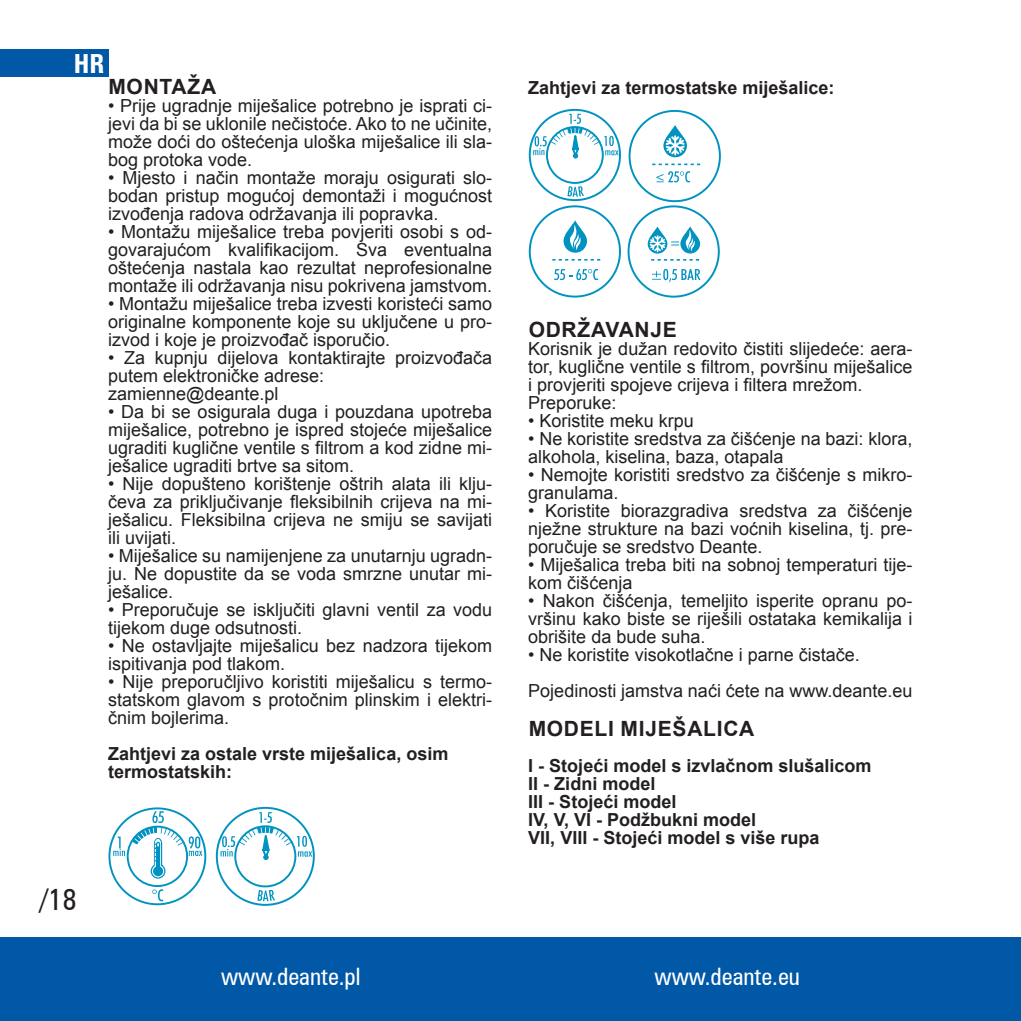
<style>
.page{position:relative;width:1021px;height:1021px;background:#fff}
.page>*{position:absolute;margin:0;border:0;box-sizing:border-box;transform-origin:0 0}
.t1{font:30px "Zurich Cn AT";color:#231f20}
.t2{font:24px "Zurich Cn AT";color:#fff}
.t3{font:700 24px "Zurich Cn PL";color:#fff}
.t4{font:700 21px "Arial";letter-spacing:.035em;color:#231f20}
.t5{font:18px/18px "Arial";color:#231f20;text-align:justify}
.t6{font:700 18px/18px "Arial";color:#231f20}
</style>
<div class="page">
<div style="left:0;top:936px;width:1020px;height:84px;background:#0158a6"></div>
<div style="left:0;top:49px;width:108px;height:28px;background:#0158a6"></div>
<div style="left:216px;top:806px;width:99px;height:99px;border:2px solid #0093c1;border-radius:50%"></div>
<div style="left:234px;top:825px;width:62px;height:62px;border:2px solid #0093c1;border-radius:50%"></div>
<svg style="left:257px;top:890px;width:18px;height:11px"></svg>
<svg style="left:220px;top:812px;width:92px;height:47px"></svg>
<div style="left:108px;top:807px;width:98px;height:98px;border:2px solid #0093c1;border-radius:50%"></div>
<div style="left:127px;top:825px;width:61px;height:62px;border:2px solid #0093c1;border-radius:50%"></div>
<svg style="left:152px;top:889px;width:11px;height:12px"></svg>
<svg style="left:131px;top:811px;width:71px;height:68px"></svg>
<svg style="left:113px;top:836px;width:12px;height:20px"></svg>
<svg style="left:563px;top:220px;width:24px;height:33px"></svg>
<svg style="left:567px;top:225px;width:15px;height:26px"></svg>
<div style="left:529px;top:205px;width:92px;height:92px;border:2px solid #0093c1;border-radius:50%"></div>
<svg style="left:552px;top:259px;width:48px;height:1px"></svg>
<div style="left:627px;top:205px;width:92px;height:92px;border:2px solid #0093c1;border-radius:50%"></div>
<svg style="left:651px;top:259px;width:48px;height:2px"></svg>
<svg style="left:680px;top:226px;width:20px;height:27px"></svg>
<svg style="left:647px;top:226px;width:48px;height:27px"></svg>
<svg style="left:554px;top:269px;width:44px;height:11px"></svg>
<svg style="left:652px;top:269px;width:48px;height:13px"></svg>
<svg style="left:533px;top:109px;width:188px;height:94px"></svg>
<h2 class="t3" style="left:74px;top:47px;width:32px">HR</h2>
<p class="t4" style="left:108px;top:72px;width:109px">MONTAŽA</p>
<p class="t5" style="left:108px;top:97px;width:386px">• Prije ugradnje miješalice potrebno je isprati ci&shy;jevi da bi se uklonile nečistoće. Ako to ne učinite, može doći do oštećenja uloška miješalice ili sla&shy;bog protoka vode.</p>
<p class="t5" style="left:108px;top:169px;width:386px">• Mjesto i način montaže moraju osigurati slo&shy;bodan pristup mogućoj demontaži i mogućnost izvođenja radova održavanja ili popravka.</p>
<p class="t5" style="left:108px;top:223px;width:386px">• Montažu miješalice treba povjeriti osobi s od&shy;govarajućom kvalifikacijom. Sva eventualna oštećenja nastala kao rezultat neprofesionalne montaže ili održavanja nisu pokrivena jamstvom.</p>
<p class="t5" style="left:108px;top:295px;width:386px">• Montažu miješalice treba izvesti koristeći samo originalne komponente koje su uključene u pro&shy;izvod i koje je proizvođač isporučio.</p>
<p class="t5" style="left:108px;top:349px;width:386px;text-align:left">• Za kupnju dijelova kontaktirajte proizvođača putem elektroničke adrese: zamienne@deante.pl</p>
<p class="t5" style="left:108px;top:403px;width:386px">• Da bi se osigurala duga i pouzdana upotreba miješalice, potrebno je ispred stojeće miješalice ugraditi kuglične ventile s filtrom a kod zidne mi&shy;ješalice ugraditi brtve sa sitom.</p>
<p class="t5" style="left:108px;top:475px;width:386px">• Nije dopušteno korištenje oštrih alata ili klju&shy;čeva za priključivanje fleksibilnih crijeva na mi&shy;ješalicu. Fleksibilna crijeva ne smiju se savijati ili uvijati.</p>
<p class="t5" style="left:108px;top:547px;width:386px">• Miješalice su namijenjene za unutarnju ugradn&shy;ju. Ne dopustite da se voda smrzne unutar mi&shy;ješalice.</p>
<p class="t5" style="left:108px;top:601px;width:386px">• Preporučuje se isključiti glavni ventil za vodu tijekom duge odsutnosti.</p>
<p class="t5" style="left:108px;top:637px;width:386px">• Ne ostavljajte miješalicu bez nadzora tijekom ispitivanja pod tlakom.</p>
<p class="t5" style="left:108px;top:673px;width:386px">• Nije preporučljivo koristiti miješalicu s termo&shy;statskom glavom s protočnim plinskim i elektri&shy;čnim bojlerima.</p>
<p class="t6" style="left:108px;top:745px;width:342px">Zahtjevi za ostale vrste miješalica, osim termostatskih:</p>
<h1 class="t1" style="left:40px;top:881px;width:39px">/18</h1>
<p class="t6" style="left:528px;top:79px;width:308px">Zahtjevi za termostatske miješalice:</p>
<p class="t4" style="left:528px;top:315px;width:150px">ODRŽAVANJE</p>
<p class="t5" style="left:528px;top:340px;width:386px;text-align:left">Korisnik je dužan redovito čistiti slijedeće: aera&shy;tor, kuglične ventile s filtrom, površinu miješalice i provjeriti spojeve crijeva i filtera mrežom.<br>Preporuke:</p>
<p class="t5" style="left:528px;top:412px;width:167px">• Koristite meku krpu</p>
<p class="t5" style="left:528px;top:430px;width:386px">• Ne koristite sredstva za čišćenje na bazi: klora, alkohola, kiselina, baza, otapala</p>
<p class="t5" style="left:528px;top:466px;width:386px">• Nemojte koristiti sredstvo za čišćenje s mikro&shy;granulama.</p>
<p class="t5" style="left:528px;top:502px;width:386px">• Koristite biorazgradiva sredstva za čišćenje nježne strukture na bazi voćnih kiselina, tj. pre&shy;poručuje se sredstvo Deante.</p>
<p class="t5" style="left:528px;top:556px;width:386px">• Miješalica treba biti na sobnoj temperaturi tije&shy;kom čišćenja</p>
<p class="t5" style="left:528px;top:592px;width:386px">• Nakon čišćenja, temeljito isperite opranu po&shy;vršinu kako biste se riješili ostataka kemikalija i obrišite da bude suha.</p>
<p class="t5" style="left:528px;top:637px;width:386px;line-height:36px">• Ne koristite visokotlačne i parne čistače.<br>Pojedinosti jamstva naći ćete na www.deante.eu</p>
<p class="t4" style="left:528px;top:714px;width:227px">MODELI MIJEŠALICA</p>
<p class="t6" style="left:528px;top:757px;width:345px">I - Stojeći model s izvlačnom slušalicom<br>II - Zidni model<br>III - Stojeći model<br>IV, V, VI - Podžbukni model<br>VII, VIII - Stojeći model s više rupa</p>
<h2 class="t2" style="left:221px;top:962px;width:141px">www.deante.pl</h2>
<h2 class="t2" style="left:654px;top:962px;width:147px">www.deante.eu</h2>
</div>
